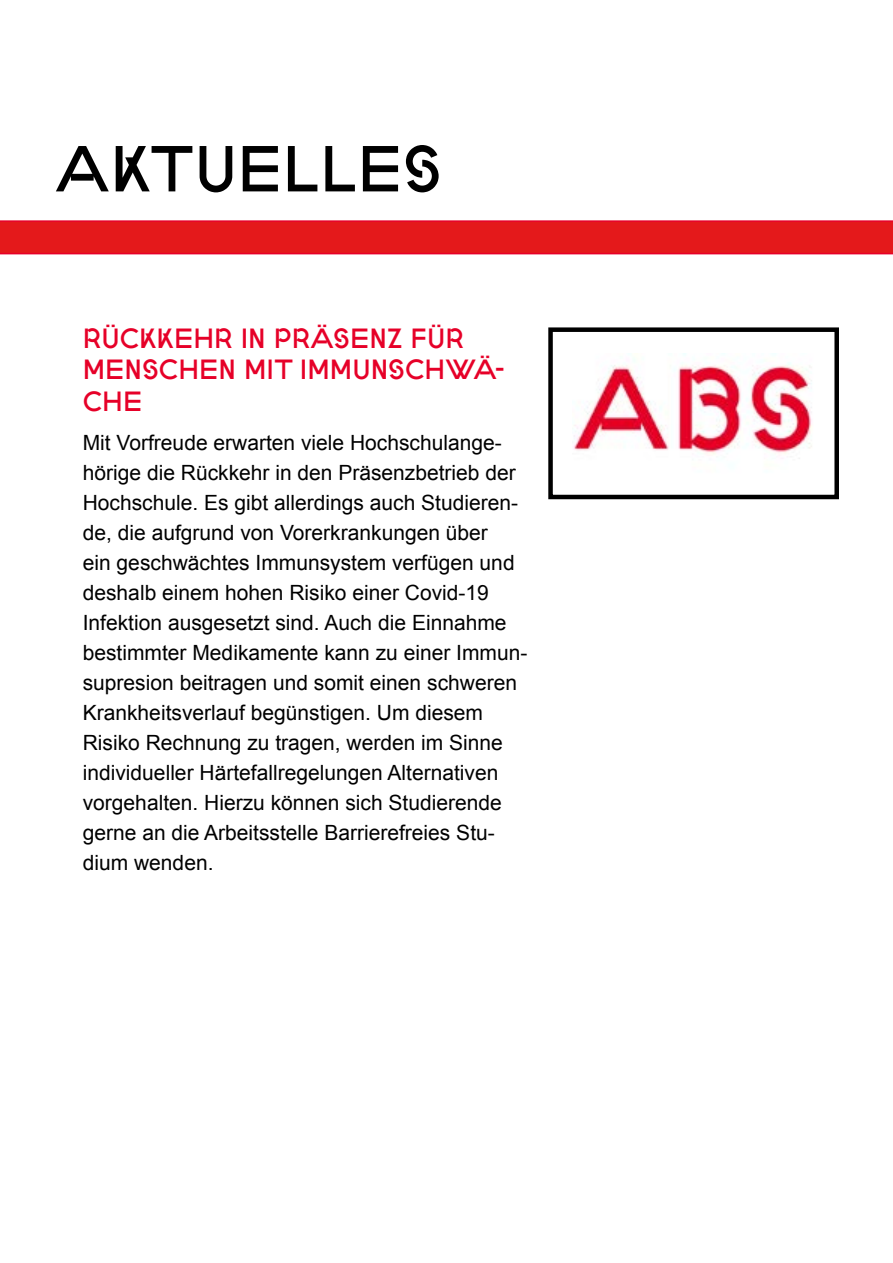
<style>
.page{position:relative;width:893px;height:1263px;background:#fff}
.page>*{position:absolute;margin:0;border:0;box-sizing:border-box;transform-origin:0 0}
.t1{font:63px "HSD Sans";color:#000}
.t2{font:27px/31.5px "HSD Sans";color:#e60028}
.t3{font:21px/30px "Arial";color:#000}
</style>
<div class="page">
<svg style="left:0;top:220px;width:893px;height:34px;background:#e4191e"></svg>
<img style="left:573px;top:353px;width:239px;height:106px">
<div style="left:548px;top:327px;width:291px;height:172px;border:4px solid #000"></div>
<h1 class="t1" style="left:54px;top:136px;width:389px">AKTUELLES</h1>
<p class="t2" style="left:83px;top:323px;width:423px">RÜCKKEHR IN PRÄSENZ FÜR<br>MENSCHEN MIT IMMUNSCHWÄ-<br>CHE</p>
<p class="t3" style="left:83px;top:428px;width:446px">Mit Vorfreude erwarten viele Hochschulange&shy;hörige die Rückkehr in den Präsenzbetrieb der Hochschule. Es gibt allerdings auch Studieren&shy;de, die aufgrund von Vorerkrankungen über<br>ein geschwächtes Immunsystem verfügen und deshalb einem hohen Risiko einer Covid-19<br>Infektion ausgesetzt sind. Auch die Einnahme bestimmter Medikamente kann zu einer Immun&shy;supresion beitragen und somit einen schweren Krankheitsverlauf begünstigen. Um diesem Risiko Rechnung zu tragen, werden im Sinne individueller Härtefallregelungen Alternativen vorgehalten. Hierzu können sich Studierende gerne an die Arbeitsstelle Barrierefreies Stu&shy;dium wenden.</p>
</div>
